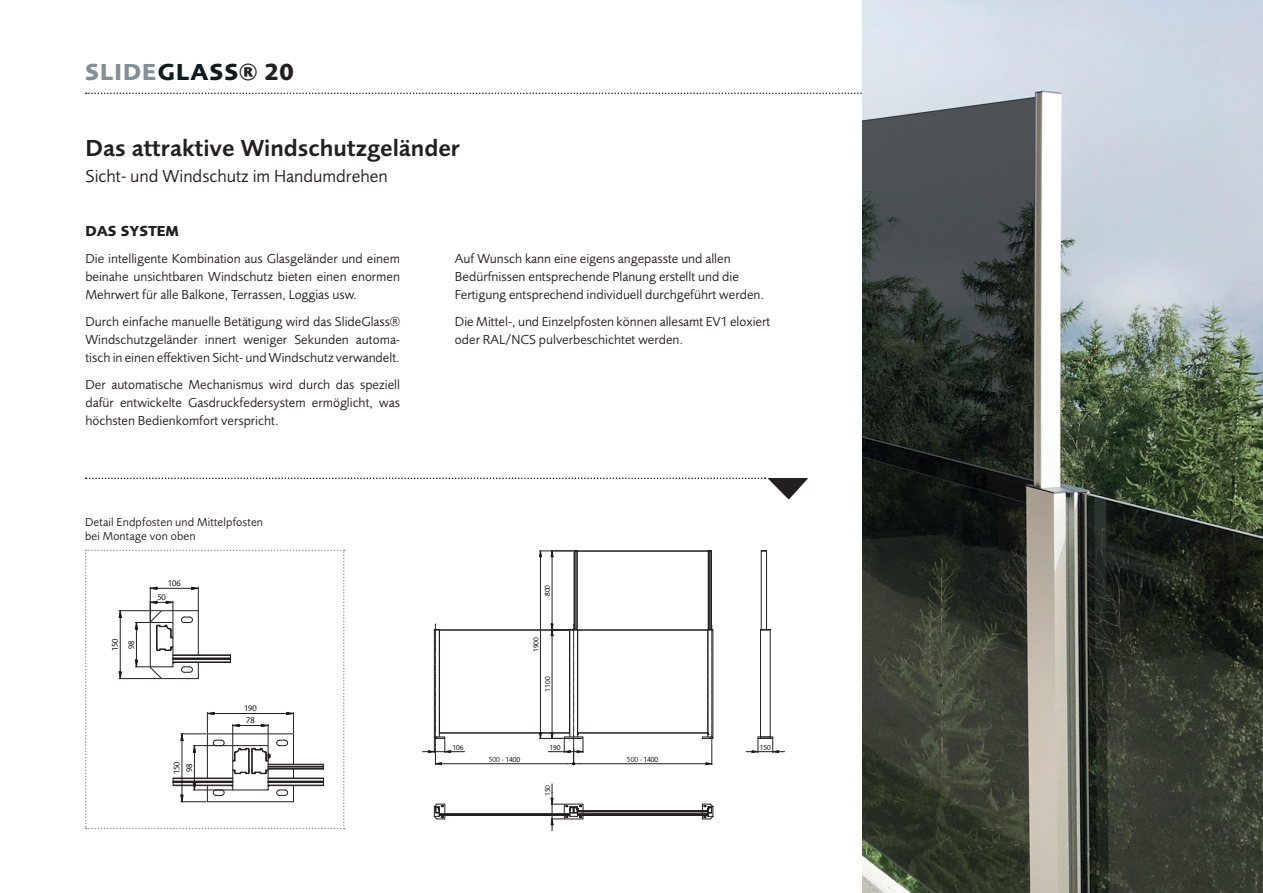
<style>
.page{position:relative;width:1263px;height:893px;background:#fff}
.page>*{position:absolute;margin:0;border:0;box-sizing:border-box;transform-origin:0 0}
.t1{font:600 24px "Foundry Sans OT2";color:#231f20}
.t2{font:700 24px "Foundry Sans OT2";letter-spacing:.05em;color:#828f96}
.t3{font:18px "Foundry Sans OT2";color:#231f20}
.t4{font:700 15px "Foundry Sans OT2";color:#231f20}
.t5{font:13.5px/18px "Foundry Sans OT2";color:#231f20;text-align:justify}
.t6{font:12px/14.4px "Foundry Sans OT2";letter-spacing:.01em;color:#231f20}
.t7{font:8.55px/16.2px "Foundry Sans Normal";letter-spacing:-.005em;color:#000001}
.t8{font:7.5px "Foundry Sans OT2";color:#231f20}
.t9{font:7.35px "Foundry Sans Normal";letter-spacing:-.005em;color:#000001}
.s1{color:#101a21}
.s2{color:#231f20}
</style>
<div class="page">
<svg style="left:86px;top:93px;width:777px;height:1px"></svg>
<img style="left:863px;top:0;width:400px;height:893px">
<svg style="left:86px;top:478px;width:722px;height:21px"></svg>
<hr style="left:439px;top:813px;width:131px;height:1px;background:#231f20">
<hr style="left:439px;top:815px;width:131px;height:1px;background:#231f20">
<hr style="left:577px;top:813px;width:131px;height:1px;background:#231f20">
<hr style="left:578px;top:815px;width:130px;height:1px;background:#231f20">
<hr style="left:577px;top:810px;width:131px;height:1px;background:#231f20">
<hr style="left:577px;top:814px;width:131px;height:1px;background:#231f20">
<hr style="left:439px;top:814px;width:131px;height:1px;background:#231f20">
<hr style="left:577px;top:811px;width:131px;height:1px;background:#231f20">
<svg style="left:434px;top:804px;width:12px;height:16px"></svg>
<svg style="left:702px;top:804px;width:12px;height:16px"></svg>
<hr style="left:439px;top:630px;width:130px;height:1px;background:#231f20">
<hr style="left:439px;top:733px;width:130px;height:1px;background:#231f20">
<hr style="left:578px;top:630px;width:130px;height:1px;background:#231f20">
<hr style="left:578px;top:733px;width:130px;height:1px;background:#231f20">
<hr style="left:577px;top:551px;width:131px;height:1px;background:#231f20">
<hr style="left:579px;top:763px;width:127px;height:1px;background:#231f20">
<svg style="left:702px;top:550px;width:11px;height:215px"></svg>
<hr style="left:441px;top:763px;width:127px;height:1px;background:#231f20">
<svg style="left:539px;top:550px;width:45px;height:215px"></svg>
<svg style="left:422px;top:624px;width:43px;height:141px"></svg>
<svg style="left:746px;top:550px;width:39px;height:203px"></svg>
<svg style="left:551px;top:784px;width:33px;height:47px"></svg>
<svg style="left:85px;top:550px;width:260px;height:279px"></svg>
<hr style="left:194px;top:752px;width:1px;height:31px;background:#231f20">
<hr style="left:193px;top:790px;width:39px;height:1px;background:#231f20">
<hr style="left:193px;top:745px;width:39px;height:1px;background:#231f20">
<h1 class="t2" style="left:85px;top:53px;width:210px">SLIDE<span class="s1">GLASS</span><span class="s2">® 20</span></h1>
<h1 class="t1" style="left:85px;top:130px;width:376px">Das attraktive Windschutzgeländer</h1>
<h2 class="t3" style="left:85px;top:164px;width:304px">Sicht- und Windschutz im Handumdrehen</h2>
<p class="t4" style="left:85px;top:219px;width:95px">DAS SYSTEM</p>
<p class="t5" style="left:85px;top:248px;width:316px">Die intelligente Kombination aus Glasgeländer und einem beinahe unsichtbaren Windschutz bieten einen enormen Mehrwert für alle Balkone, Terrassen, Loggias usw.</p>
<p class="t5" style="left:85px;top:311px;width:316px">Durch einfache manuelle Betätigung wird das SlideGlass® Windschutzgeländer innert weniger Sekunden automa&shy;tisch in einen effektiven Sicht- und Windschutz verwandelt.</p>
<p class="t5" style="left:85px;top:374px;width:316px">Der automatische Mechanismus wird durch das speziell dafür entwickelte Gasdruckfedersystem ermöglicht, was höchsten Bedienkomfort verspricht.</p>
<p class="t6" style="left:85px;top:514px;width:180px">Detail Endpfosten und Mittelpfosten bei Montage von oben</p>
<p class="t7" style="left:168px;top:575px;width:14px">106</p>
<p class="t7" style="left:107px;top:651px;width:14px;rotate:-90deg">150<br>98</p>
<p class="t7" style="left:157px;top:589px;width:10px">50</p>
<p class="t7" style="left:169px;top:774px;width:14px;rotate:-90deg">150</p>
<p class="t7" style="left:181px;top:772px;width:10px;rotate:-90deg">98</p>
<p class="t7" style="left:244px;top:702px;width:14px;line-height:12px">190<br>78</p>
<p class="t5" style="left:455px;top:249px;width:311px;text-align:left">Auf Wunsch kann eine eigens angepasste und allen<br>Bedürfnissen entsprechende Planung erstellt und die<br>Fertigung entsprechend individuell durchgeführt werden.</p>
<p class="t5" style="left:455px;top:312px;width:317px">Die Mittel-, und Einzelpfosten können allesamt EV1 eloxiert oder RAL/NCS pulverbeschichtet werden.</p>
<p class="t9" style="left:543px;top:596px;width:13px;rotate:-90deg">800</p>
<p class="t9" style="left:532px;top:652px;width:16px;rotate:-90deg">1900</p>
<p class="t9" style="left:543px;top:691px;width:16px;rotate:-90deg">1100</p>
<p class="t9" style="left:452px;top:743px;width:13px">106</p>
<p class="t9" style="left:549px;top:743px;width:13px">190</p>
<p class="t9" style="left:760px;top:743px;width:13px">150</p>
<p class="t9" style="left:543px;top:796px;width:13px;rotate:-90deg">150</p>
<p class="t9" style="left:489px;top:755px;width:33px">500 - 1400</p>
<p class="t9" style="left:627px;top:755px;width:33px">500 - 1400</p>
<p class="t8" style="left:489px;top:754px;width:13px">500</p>
<p class="t8" style="left:627px;top:754px;width:13px">500</p>
</div>
